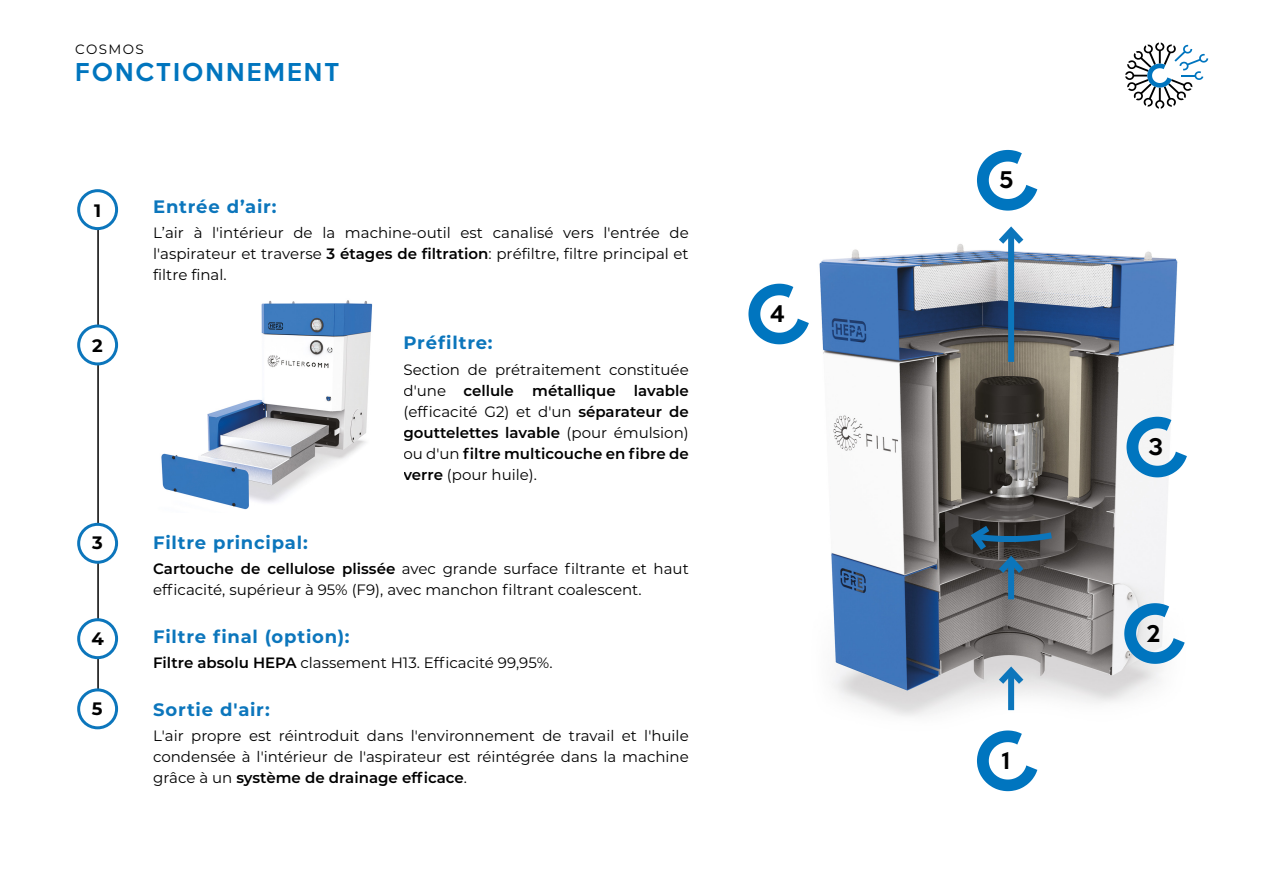
<style>
.page{position:relative;width:1263px;height:893px;background:#fff}
.page>*{position:absolute;margin:0;border:0;box-sizing:border-box;transform-origin:0 0}
.t1{font:500 22.5px "Keep Calm";letter-spacing:.1em;color:#0075be}
.t2{font:500 21px "Keep Calm";color:#000}
.t3{font:700 18px "Montserrat";letter-spacing:.04em;color:#0c76bc}
.t4{font:700 18px "Montserrat";color:#000}
.t5{font:15px/21px "Montserrat";color:#000;text-align:justify}
.t6{font:13.5px "Montserrat";letter-spacing:.1em;color:#000}
.s1{font-weight:600}
</style>
<div class="page">
<svg style="left:1125px;top:43px;width:83px;height:66px"></svg>
<hr style="left:97px;top:218px;width:2px;height:491px;background:#000">
<img style="left:775px;top:244px;width:403px;height:473px">
<div style="left:79px;top:191px;width:38px;height:38px;background:#fff;border-radius:50%"></div>
<div style="left:77px;top:189px;width:41px;height:41px;border:3px solid #0c76bc;border-radius:50%"></div>
<div style="left:79px;top:326px;width:38px;height:38px;background:#fff;border-radius:50%"></div>
<div style="left:77px;top:325px;width:41px;height:40px;border:3px solid #0c76bc;border-radius:50%"></div>
<div style="left:79px;top:524px;width:38px;height:38px;background:#fff;border-radius:50%"></div>
<div style="left:77px;top:523px;width:41px;height:41px;border:3px solid #0c76bc;border-radius:50%"></div>
<div style="left:79px;top:620px;width:38px;height:38px;background:#fff;border-radius:50%"></div>
<div style="left:77px;top:618px;width:41px;height:41px;border:3px solid #0c76bc;border-radius:50%"></div>
<div style="left:79px;top:690px;width:38px;height:38px;background:#fff;border-radius:50%"></div>
<div style="left:77px;top:688px;width:41px;height:41px;border:3px solid #0c76bc;border-radius:50%"></div>
<svg style="left:977px;top:730px;width:60px;height:61px"></svg>
<svg style="left:1124px;top:603px;width:61px;height:61px"></svg>
<svg style="left:1126px;top:417px;width:61px;height:60px"></svg>
<svg style="left:748px;top:284px;width:61px;height:60px"></svg>
<svg style="left:977px;top:150px;width:60px;height:61px"></svg>
<img style="left:161px;top:300px;width:212px;height:210px">
<div style="left:1008px;top:671px;width:6px;height:39px;background:#0c76bc"></div>
<svg style="left:992px;top:662px;width:38px;height:28px"></svg>
<div style="left:1008px;top:560px;width:6px;height:39px;background:#0c76bc"></div>
<div style="left:1008px;top:231px;width:6px;height:131px;background:#0c76bc"></div>
<svg style="left:992px;top:226px;width:38px;height:24px"></svg>
<svg style="left:966px;top:520px;width:92px;height:59px;background:#3c4a53"></svg>
<p class="t6" style="left:75px;top:40px;width:70px">COSMOS</p>
<h1 class="t1" style="left:75px;top:53px;width:265px">FONCTIONNEMENT</h1>
<p class="t4" style="left:94px;top:197px;width:9px">1</p>
<p class="t4" style="left:92px;top:332px;width:12px">2</p>
<p class="t4" style="left:92px;top:530px;width:12px">3</p>
<p class="t4" style="left:91px;top:626px;width:14px">4</p>
<p class="t4" style="left:92px;top:696px;width:12px">5</p>
<p class="t3" style="left:153px;top:194px;width:125px">Entrée d’air:</p>
<p class="t5" style="left:153px;top:222px;width:537px">L’air à l'intérieur de la machine-outil est canalisé vers l'entrée de l'aspirateur et traverse <span class="s1">3 étages de filtration</span>: préfiltre, filtre principal et filtre final.</p>
<p class="t3" style="left:404px;top:330px;width:91px">Préfiltre:</p>
<p class="t5" style="left:404px;top:358px;width:287px">Section de prétraitement constituée d'une <span class="s1">cellule métallique lavable </span>(efficacité G2) et d'un <span class="s1">séparateur de gouttelettes lavable</span> (pour émulsion) ou d'un <span class="s1">filtre multicouche en fibre de verre</span> (pour huile).</p>
<p class="t3" style="left:153px;top:529px;width:156px">Filtre principal:</p>
<p class="t5" style="left:153px;top:557px;width:537px"><span class="s1">Cartouche de cellulose plissée</span> avec grande surface filtrante et haut efficacité, supérieur à 95% (F9), avec manchon filtrant coalescent.</p>
<p class="t3" style="left:153px;top:623px;width:198px">Filtre final (option):</p>
<p class="t5" style="left:153px;top:652px;width:401px"><span class="s1">Filtre absolu HEPA</span> classement H13. Efficacité 99,95%.</p>
<p class="t3" style="left:153px;top:697px;width:118px">Sortie d'air:</p>
<p class="t5" style="left:153px;top:725px;width:537px">L'air propre est réintroduit dans l'environnement de travail et l'huile condensée à l'intérieur de l'aspirateur est réintégrée dans la machine grâce à un <span class="s1">système de drainage efficace</span>.</p>
<h2 class="t2" style="left:770px;top:296px;width:16px">4</h2>
<h2 class="t2" style="left:999px;top:162px;width:16px">5</h2>
<h2 class="t2" style="left:1002px;top:742px;width:10px">1</h2>
<h2 class="t2" style="left:1148px;top:429px;width:17px">3</h2>
<h2 class="t2" style="left:1146px;top:615px;width:16px">2</h2>
</div>
